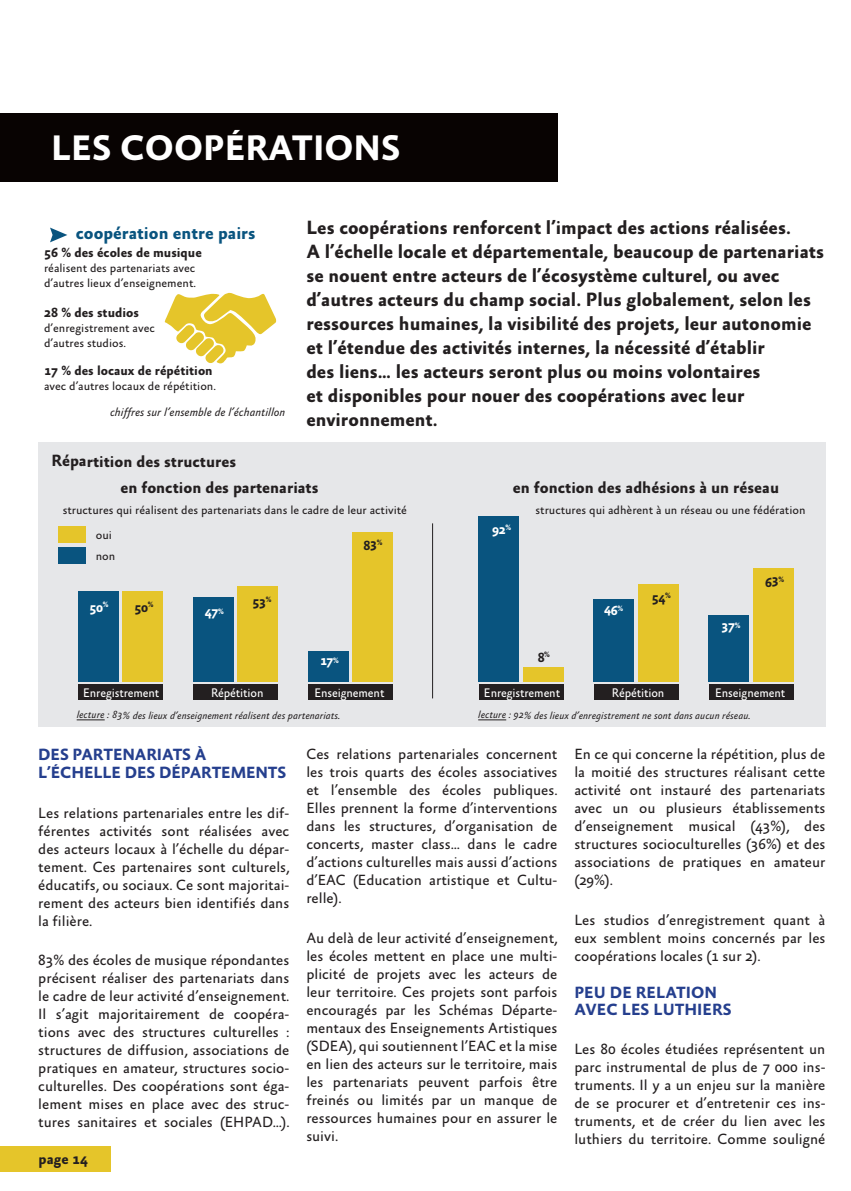
<style>
.page{position:relative;width:851px;height:1191px;background:#fff}
.page>*{position:absolute;margin:0;border:0;box-sizing:border-box;transform-origin:0 0}
.t1{font:700 36px "Absara Sans";color:#fff}
.t2{font:700 19.5px/24px "Absara Sans";color:#231f20}
.t3{font:700 18px "Absara Sans";color:#09547f}
.t4{font:700 16.5px/26.2px "Absara Sans";color:#231f20}
.t5{font:700 16.5px/18px "Absara Sans";letter-spacing:-.01em;color:#253f8e}
.t6{font:15px/18px "Absara Sans";color:#231f20;text-align:justify}
.t7{font:700 15px "Absara Sans";color:#231f20}
.t8{font:700 13.5px "Absara Sans";color:#231f20}
.t9{font:700 13.5px "Absara Sans";letter-spacing:-.03em;color:#fff}
.t10{font:12.6px "Absara Sans";letter-spacing:-.01em;color:#fff;scale:.95 1}
.t11{font:12px/15px "Absara Sans";color:#231f20}
.t12{font:italic 12px "Absara Sans";color:#231f20}
.t13{font:italic 10.5px "Absara Sans";color:#231f20}
</style>
<div class="page">
<div style="left:0;top:113px;width:557px;height:68px;background:#080302"></div>
<div style="left:39px;top:442px;width:786px;height:285px;background:#e6e7e9"></div>
<svg style="left:77px;top:719px;width:28px;height:1px"></svg>
<svg style="left:478px;top:719px;width:28px;height:1px"></svg>
<hr style="left:432px;top:523px;width:1px;height:175px;background:#231f20">
<div style="left:478px;top:685px;width:85px;height:15px;background:#231f20"></div>
<div style="left:593px;top:685px;width:85px;height:15px;background:#231f20"></div>
<div style="left:708px;top:685px;width:85px;height:15px;background:#231f20"></div>
<div style="left:478px;top:516px;width:41px;height:166px;background:#09547f"></div>
<div style="left:523px;top:667px;width:40px;height:15px;background:#e5c52a"></div>
<div style="left:593px;top:599px;width:41px;height:83px;background:#09547f"></div>
<div style="left:638px;top:584px;width:40px;height:98px;background:#e5c52a"></div>
<div style="left:708px;top:615px;width:41px;height:67px;background:#09547f"></div>
<div style="left:753px;top:568px;width:40px;height:114px;background:#e5c52a"></div>
<div style="left:78px;top:685px;width:85px;height:15px;background:#231f20"></div>
<div style="left:193px;top:685px;width:85px;height:15px;background:#231f20"></div>
<div style="left:308px;top:685px;width:85px;height:15px;background:#231f20"></div>
<div style="left:78px;top:592px;width:40px;height:90px;background:#09547f"></div>
<div style="left:123px;top:592px;width:40px;height:90px;background:#e5c52a"></div>
<div style="left:193px;top:597px;width:40px;height:85px;background:#09547f"></div>
<div style="left:238px;top:586px;width:40px;height:96px;background:#e5c52a"></div>
<div style="left:308px;top:651px;width:40px;height:31px;background:#09547f"></div>
<div style="left:353px;top:532px;width:40px;height:150px;background:#e5c52a"></div>
<div style="left:58px;top:526px;width:28px;height:16px;background:#e5c52a"></div>
<div style="left:58px;top:547px;width:28px;height:17px;background:#09547f"></div>
<svg style="left:50px;top:227px;width:17px;height:15px"></svg>
<svg style="left:164px;top:292px;width:112px;height:72px"></svg>
<div style="left:0;top:1146px;width:111px;height:25px;background:#e5c52a"></div>
<h1 class="t1" style="left:51px;top:129px;width:351px">LES COOPÉRATIONS</h1>
<p class="t3" style="left:76px;top:224px;width:181px">coopération entre pairs</p>
<p class="t8" style="left:44px;top:246px;width:159px">56 % des écoles de musique</p>
<p class="t11" style="left:44px;top:261px;width:153px">réalisent des partenariats avec d’autres lieux d’enseignement.</p>
<p class="t8" style="left:44px;top:305px;width:96px">28 % des studios</p>
<p class="t11" style="left:44px;top:321px;width:112px">d’enregistrement avec d’autres studios.</p>
<p class="t8" style="left:44px;top:363px;width:170px">17 % des locaux de répétition</p>
<p class="t11" style="left:44px;top:379px;width:173px">avec d’autres locaux de répétition.</p>
<p class="t12" style="left:110px;top:406px;width:177px">chiffres sur l’ensemble de l’échantillon</p>
<p class="t2" style="left:306px;top:217px;width:519px">Les coopérations renforcent l’impact des actions réalisées.<br>A l’échelle locale et départementale, beaucoup de partenariats se nouent entre acteurs de l’écosystème culturel, ou avec d’autres acteurs du champ social. Plus globalement, selon les ressources humaines, la visibilité des projets, leur autonomie et l’étendue des activités internes, la nécessité d’établir<br>des liens… les acteurs seront plus ou moins volontaires<br>et disponibles pour nouer des coopérations avec leur environnement.</p>
<p class="t4" style="left:120px;top:449px;width:200px;text-indent:-69px">Répartition des structures<br>en fonction des partenariats</p>
<p class="t4" style="left:513px;top:475px;width:268px">en fonction des adhésions à un réseau</p>
<p class="t11" style="left:96px;top:498px;width:313px;line-height:24.8px;text-indent:-33px">structures qui réalisent des partenariats dans le cadre de leur activité oui</p>
<p class="t11" style="left:96px;top:548px;width:21px">non</p>
<p class="t8" style="left:363px;top:537px;width:20px">83<sup>%</sup></p>
<p class="t9" style="left:492px;top:523px;width:20px">92<sup>%</sup></p>
<p class="t11" style="left:535px;top:503px;width:271px">structures qui adhèrent à un réseau ou une fédération</p>
<p class="t8" style="left:765px;top:574px;width:20px">63<sup>%</sup></p>
<p class="t9" style="left:90px;top:600px;width:20px">50<sup>%</sup></p>
<p class="t9" style="left:205px;top:604px;width:20px">47<sup>%</sup></p>
<p class="t8" style="left:135px;top:600px;width:20px">50<sup>%</sup></p>
<p class="t8" style="left:252px;top:594px;width:20px">53<sup>%</sup></p>
<p class="t9" style="left:604px;top:602px;width:20px">46<sup>%</sup></p>
<p class="t8" style="left:651px;top:591px;width:20px">54<sup>%</sup></p>
<p class="t9" style="left:721px;top:618px;width:20px">37<sup>%</sup></p>
<p class="t9" style="left:320px;top:654px;width:20px">17<sup>%</sup></p>
<p class="t8" style="left:537px;top:650px;width:14px">8<sup>%</sup></p>
<p class="t10" style="left:83px;top:686px;width:82px">Enregistrement</p>
<p class="t10" style="left:211px;top:686px;width:57px">Répétition</p>
<p class="t10" style="left:314px;top:686px;width:75px">Enseignement</p>
<p class="t10" style="left:484px;top:686px;width:82px">Enregistrement</p>
<p class="t10" style="left:612px;top:686px;width:57px">Répétition</p>
<p class="t10" style="left:715px;top:686px;width:75px">Enseignement</p>
<p class="t13" style="left:77px;top:709px;width:265px">lecture : 83% des lieux d’enseignement réalisent des partenariats.</p>
<p class="t13" style="left:478px;top:709px;width:274px">lecture : 92% des lieux d’enregistrement ne sont dans aucun réseau.</p>
<p class="t5" style="left:38px;top:746px;width:249px">DES PARTENARIATS À<br>L’ÉCHELLE DES DÉPARTEMENTS</p>
<p class="t6" style="left:38px;top:804px;width:252px">Les relations partenariales entre les dif&shy;férentes activités sont réalisées avec des acteurs locaux à l’échelle du dépar&shy;tement. Ces partenaires sont culturels, éducatifs, ou sociaux. Ce sont majoritai&shy;rement des acteurs bien identifiés dans la filière.</p>
<p class="t6" style="left:38px;top:951px;width:252px">83% des écoles de musique répondantes précisent réaliser des partenariats dans le cadre de leur activité d’enseignement.<br>Il s’agit majoritairement de coopéra&shy;tions avec des structures culturelles : structures de diffusion, associations de pratiques en amateur, structures socio&shy;culturelles. Des coopérations sont éga&shy;lement mises en place avec des struc&shy;tures sanitaires et sociales (EHPAD...).</p>
<p class="t7" style="left:39px;top:1151px;width:51px">page 14</p>
<p class="t6" style="left:306px;top:746px;width:252px">Ces relations partenariales concernent les trois quarts des écoles associatives et l’ensemble des écoles publiques.<br>Elles prennent la forme d’interventions dans les structures, d’organisation de concerts, master class... dans le cadre d’actions culturelles mais aussi d’actions d’EAC (Education artistique et Cultu&shy;relle).</p>
<p class="t6" style="left:306px;top:929px;width:252px">Au delà de leur activité d’enseignement, les écoles mettent en place une multi&shy;plicité de projets avec les acteurs de leur territoire. Ces projets sont parfois encouragés par les Schémas Départe&shy;mentaux des Enseignements Artistiques (SDEA), qui soutiennent l’EAC et la mise en lien des acteurs sur le territoire, mais les partenariats peuvent parfois être freinés ou limités par un manque de ressources humaines pour en assurer le suivi.</p>
<p class="t6" style="left:574px;top:746px;width:252px">En ce qui concerne la répétition, plus de la moitié des structures réalisant cette activité ont instauré des partenariats avec un ou plusieurs établissements d’enseignement musical (43%), des structures socioculturelles (36%) et des associations de pratiques en amateur (29%).</p>
<p class="t6" style="left:574px;top:911px;width:252px">Les studios d’enregistrement quant à eux semblent moins concernés par les coopérations locales (1 sur 2).</p>
<p class="t5" style="left:574px;top:985px;width:159px;line-height:16.5px">PEU DE RELATION<br>AVEC LES LUTHIERS</p>
<p class="t6" style="left:574px;top:1040px;width:252px">Les 80 écoles étudiées représentent un parc instrumental de plus de 7 000 ins&shy;truments. Il y a un enjeu sur la manière de se procurer et d’entretenir ces ins&shy;truments, et de créer du lien avec les luthiers du territoire. Comme souligné</p>
</div>
